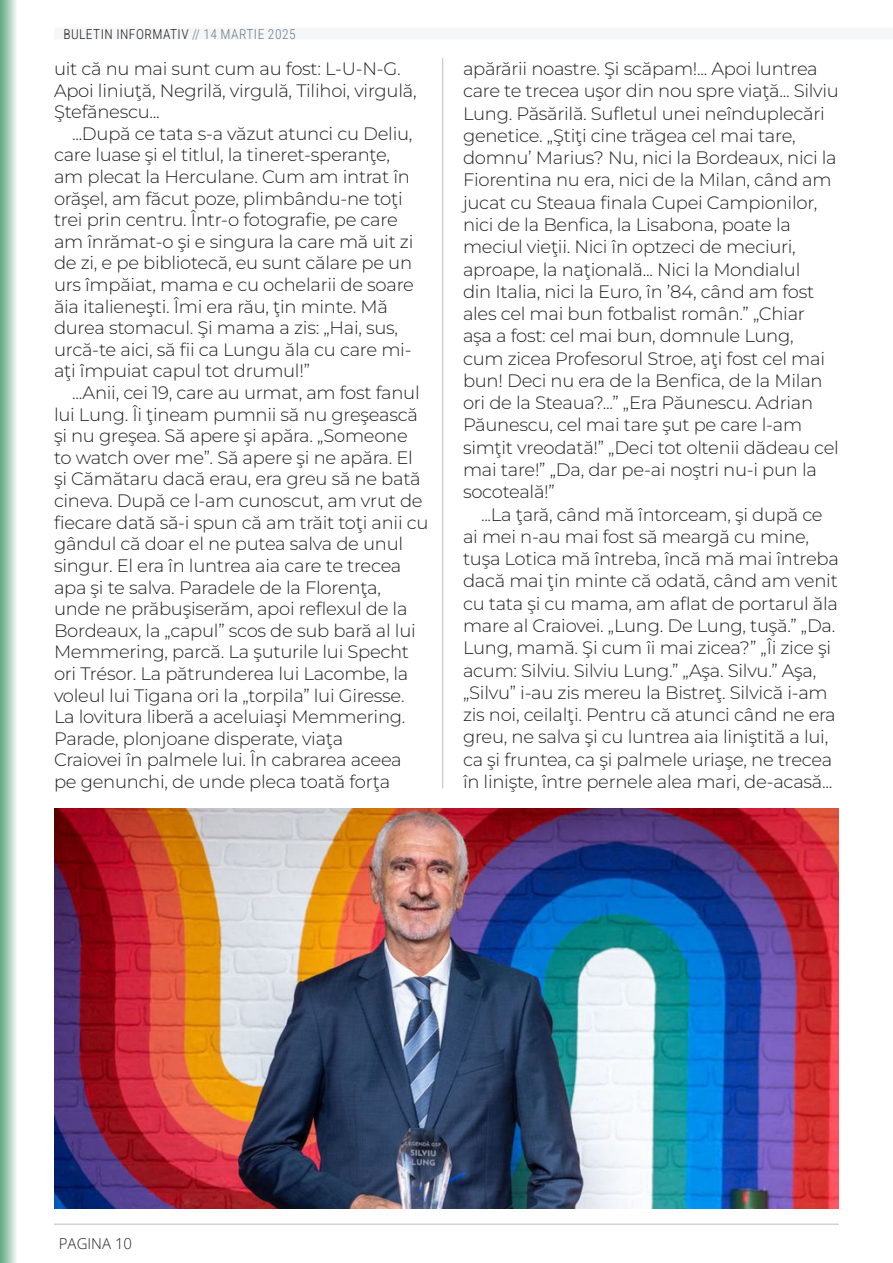
<style>
.page{position:relative;width:893px;height:1263px;background:#fff}
.page>*{position:absolute;margin:0;border:0;box-sizing:border-box;transform-origin:0 0}
.t1{font:300 18px/21.6px "Montserrat";letter-spacing:-.015em;color:#231f20}
.t2{font:300 15px "Open Sans";color:#231f20}
.t3{font:300 13.5px "Roboto Condensed";letter-spacing:.035em;color:#231f20}
.s1{color:#6c7d86}
</style>
<div class="page">
<div style="left:54px;top:28px;width:839px;height:12px;background:#f5f6f7"></div>
<hr style="left:442px;top:58px;width:1px;height:730px;background:#231f20">
<hr style="left:54px;top:1224px;width:785px;height:1px;background:#231f20">
<img style="left:54px;top:808px;width:785px;height:401px">
<svg style="left:0;top:0;width:16px;height:1263px;background:#a4ccb8"></svg>
<p class="t3" style="left:63px;top:24px;width:234px">BULETIN INFORMATIV <span class="s1">// 14 MARTIE 2025</span></p>
<p class="t1" style="left:54px;top:57px;width:364px">uit că nu mai sunt cum au fost: L-U-N-G.<br>Apoi liniuţă, Negrilă, virgulă, Tilihoi, virgulă,<br>Ştefănescu...</p>
<p class="t1" style="left:54px;top:122px;width:361px;text-indent:18px">...După ce tata s-a văzut atunci cu Deliu, care luase şi el titlul, la tineret-speranţe, am plecat la Herculane. Cum am intrat în orăşel, am făcut poze, plimbându-ne toţi trei prin centru. Într-o fotografie, pe care am înrămat-o şi e singura la care mă uit zi de zi, e pe bibliotecă, eu sunt călare pe un urs împăiat, mama e cu ochelarii de soare ăia italieneşti. Îmi era rău, ţin minte. Mă durea stomacul. Şi mama a zis: „Hai, sus, urcă-te aici, să fii ca Lungu ăla cu care mi&shy;aţi împuiat capul tot drumul!”</p>
<p class="t1" style="left:54px;top:381px;width:376px;text-indent:18px">...Anii, cei 19, care au urmat, am fost fanul lui Lung. Îi ţineam pumnii să nu greşească şi nu greşea. Să apere şi apăra. „Someone to watch over me”. Să apere şi ne apăra. El şi Cămătaru dacă erau, era greu să ne bată cineva. După ce l-am cunoscut, am vrut de fiecare dată să-i spun că am trăit toţi anii cu gândul că doar el ne putea salva de unul singur. El era în luntrea aia care te trecea apa şi te salva. Paradele de la Florenţa, unde ne prăbuşiserăm, apoi reflexul de la Bordeaux, la „capul” scos de sub bară al lui Memmering, parcă. La şuturile lui Specht ori Trésor. La pătrunderea lui Lacombe, la voleul lui Tigana ori la „torpila” lui Giresse.<br>La lovitura liberă a aceluiaşi Memmering.<br>Parade, plonjoane disperate, viaţa<br>Craiovei în palmele lui. În cabrarea aceea pe genunchi, de unde pleca toată forţa</p>
<p class="t1" style="left:463px;top:57px;width:377px;line-height:22.4px">apărării noastre. Şi scăpam!... Apoi luntrea care te trecea uşor din nou spre viaţă... Silviu Lung. Păsărilă. Sufletul unei neînduplecări genetice. „Ştiţi cine trăgea cel mai tare, domnu’ Marius? Nu, nici la Bordeaux, nici la Fiorentina nu era, nici de la Milan, când am jucat cu Steaua finala Cupei Campionilor, nici de la Benfica, la Lisabona, poate la meciul vieţii. Nici în optzeci de meciuri, aproape, la naţională... Nici la Mondialul<br>din Italia, nici la Euro, în ’84, când am fost ales cel mai bun fotbalist român.” „Chiar<br>aşa a fost: cel mai bun, domnule Lung,<br>cum zicea Profesorul Stroe, aţi fost cel mai bun! Deci nu era de la Benfica, de la Milan ori de la Steaua?...” „Era Păunescu. Adrian Păunescu, cel mai tare şut pe care l-am simţit vreodată!” „Deci tot oltenii dădeau cel mai tare!” „Da, dar pe-ai noştri nu-i pun la socoteală!”</p>
<p class="t1" style="left:463px;top:502px;width:377px;line-height:22.4px;text-indent:18px">...La ţară, când mă întorceam, şi după ce ai mei n-au mai fost să meargă cu mine, tuşa Lotica mă întreba, încă mă mai întreba dacă mai ţin minte că odată, când am venit cu tata şi cu mama, am aflat de portarul ăla mare al Craiovei. „Lung. De Lung, tuşă.” „Da.<br>Lung, mamă. Şi cum îi mai zicea?” „Îi zice şi acum: Silviu. Silviu Lung.” „Aşa. Silvu.” Aşa, „Silvu” i-au zis mereu la Bistreţ. Silvică i-am zis noi, ceilalţi. Pentru că atunci când ne era greu, ne salva şi cu luntrea aia liniştită a lui, ca şi fruntea, ca şi palmele uriaşe, ne trecea în linişte, între pernele alea mari, de-acasă...</p>
<p class="t2" style="left:59px;top:1233px;width:75px">PAGINA 10</p>
</div>
